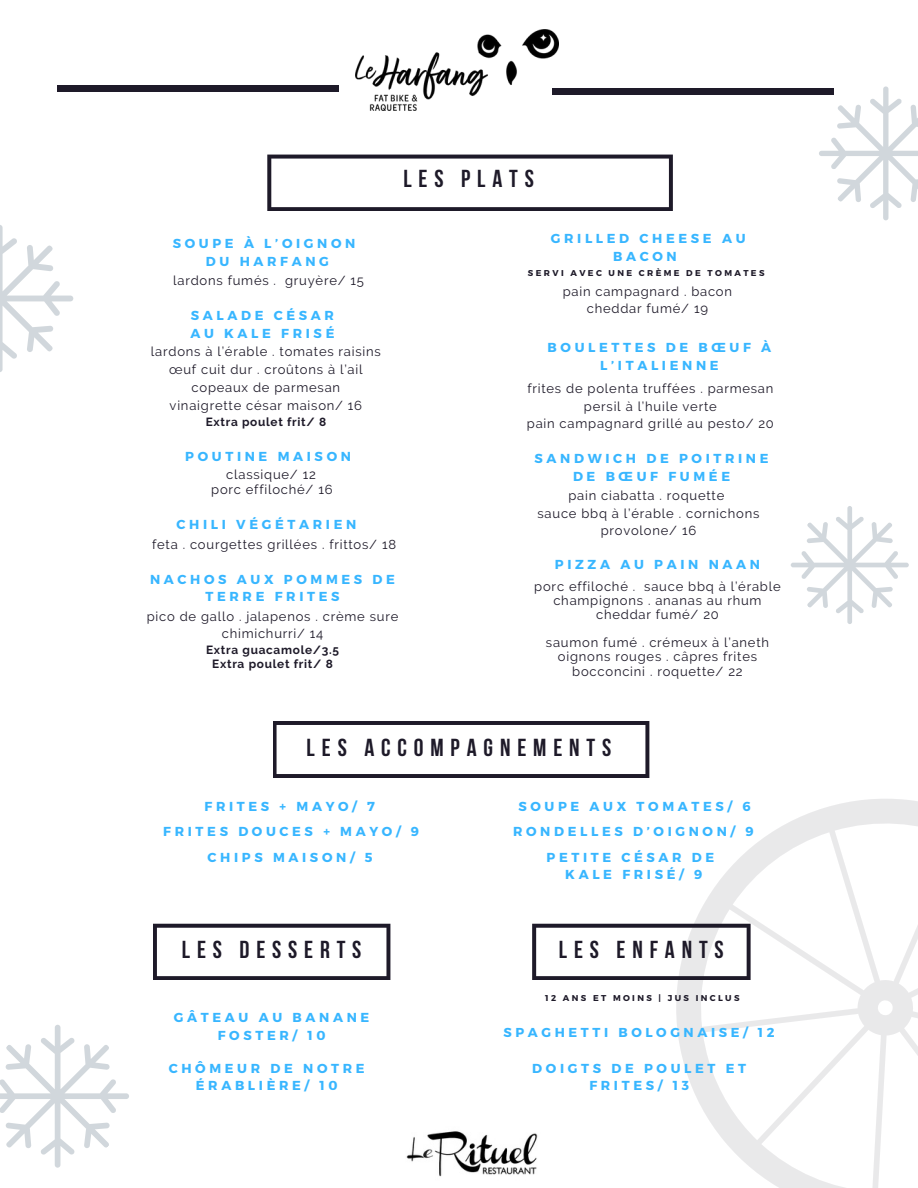
<style>
.page{position:relative;width:918px;height:1188px;background:#fff}
.page>*{position:absolute;margin:0;border:0;box-sizing:border-box;transform-origin:0 0}
.t1{font:700 24.45px "Bebas Neue";letter-spacing:.28em;color:#1e1a29}
.t2{font:13.05px/17.7px "Raleway";letter-spacing:.06em;color:#1e1a29;text-align:center}
.t3{font:700 13.05px/17.7px "Montserrat";letter-spacing:.28em;color:#38b6ff;text-align:center}
.t4{font:700 12.9px "Montserrat";letter-spacing:.28em;color:#38b6ff}
.t5{font:700 11.85px/14.9px "Raleway";letter-spacing:.06em;color:#1e1a29;text-align:center}
.t6{font:700 8.55px "Montserrat";letter-spacing:.28em;color:#1e1a29}
</style>
<div class="page">
<svg style="left:676px;top:799px;width:242px;height:389px"></svg>
<div style="left:57px;top:86px;width:281px;height:6px;background:#1e1a29"></div>
<div style="left:553px;top:89px;width:281px;height:6px;background:#1e1a29"></div>
<img style="left:355px;top:30px;width:203px;height:80px">
<svg style="left:0;top:225px;width:74px;height:147px"></svg>
<svg style="left:267px;top:155px;width:406px;height:56px"></svg>
<svg style="left:791px;top:506px;width:118px;height:118px"></svg>
<svg style="left:0;top:1024px;width:129px;height:144px"></svg>
<svg style="left:791px;top:86px;width:127px;height:135px"></svg>
<img style="left:406px;top:1131px;width:132px;height:46px">
<svg style="left:273px;top:721px;width:376px;height:57px"></svg>
<svg style="left:153px;top:924px;width:237px;height:56px"></svg>
<svg style="left:532px;top:924px;width:219px;height:56px"></svg>
<h1 class="t1" style="left:403px;top:169px;width:132px">LES PLATS</h1>
<p class="t3" style="left:173px;top:234px;width:184px">SOUPE À L’OIGNON<br>DU HARFANG</p>
<p class="t2" style="left:173px;top:272px;width:192px">lardons fumés . gruyère/ 15</p>
<p class="t3" style="left:190px;top:306px;width:145px;text-align:left">SALADE CÉSAR<br>AU KALE FRISÉ</p>
<p class="t2" style="left:151px;top:343px;width:231px">lardons à l’érable . tomates raisins œuf cuit dur . croûtons à l’ail copeaux de parmesan<br>vinaigrette césar maison/ 16</p>
<p class="t5" style="left:206px;top:415px;width:122px">Extra poulet frit/ 8</p>
<p class="t3" style="left:185px;top:447px;width:167px">POUTINE MAISON</p>
<p class="t2" style="left:211px;top:481px;width:123px">porc effiloché/ 16</p>
<p class="t2" style="left:226px;top:465px;width:91px">classique/ 12</p>
<p class="t3" style="left:177px;top:515px;width:181px">CHILI VÉGÉTARIEN</p>
<p class="t2" style="left:152px;top:535px;width:245px">feta . courgettes grillées . frittos/ 18</p>
<p class="t3" style="left:551px;top:229px;width:196px">GRILLED CHEESE AU<br>BACON</p>
<p class="t6" style="left:528px;top:267px;width:238px">SERVI AVEC UNE CRÈME DE TOMATES</p>
<p class="t2" style="left:563px;top:282px;width:171px">pain campagnard . bacon cheddar fumé/ 19</p>
<p class="t3" style="left:548px;top:338px;width:225px">BOULETTES DE BŒUF À<br>L’ITALIENNE</p>
<p class="t2" style="left:527px;top:379px;width:249px">frites de polenta truffées . parmesan persil à l’huile verte<br>pain campagnard grillé au pesto/ 20</p>
<p class="t3" style="left:535px;top:449px;width:236px">SANDWICH DE POITRINE<br>DE BŒUF FUMÉE</p>
<p class="t2" style="left:537px;top:487px;width:223px">pain ciabatta . roquette<br>sauce bbq à l’érable . cornichons provolone/ 16</p>
<p class="t3" style="left:150px;top:570px;width:246px">NACHOS AUX POMMES DE<br>TERRE FRITES</p>
<p class="t2" style="left:147px;top:608px;width:253px;line-height:16.8px">pico de gallo . jalapenos . crème sure chimichurri/ 14</p>
<p class="t5" style="left:206px;top:642px;width:135px">Extra guacamole/3.5<br>Extra poulet frit/ 8</p>
<p class="t3" style="left:555px;top:555px;width:207px">PIZZA AU PAIN NAAN</p>
<p class="t2" style="left:534px;top:579px;width:248px;line-height:14.1px">porc effiloché . sauce bbq à l’érable champignons . ananas au rhum cheddar fumé/ 20</p>
<p class="t2" style="left:546px;top:636px;width:225px;line-height:14.1px">saumon fumé . crémeux à l’aneth oignons rouges . câpres frites bocconcini . roquette/ 22</p>
<h1 class="t1" style="left:307px;top:737px;width:306px">LES ACCOMPAGNEMENTS</h1>
<p class="t3" style="left:163px;top:793px;width:257px;line-height:25.3px">FRITES + MAYO/ 7<br>FRITES DOUCES + MAYO/ 9<br>CHIPS MAISON/ 5</p>
<p class="t3" style="left:513px;top:793px;width:242px;line-height:25.3px">SOUPE AUX TOMATES/ 6<br>RONDELLES D’OIGNON/ 9<br>PETITE CÉSAR DE</p>
<p class="t3" style="left:565px;top:865px;width:138px">KALE FRISÉ/ 9</p>
<h1 class="t1" style="left:182px;top:940px;width:181px">LES DESSERTS</h1>
<p class="t3" style="left:174px;top:1008px;width:197px">GÂTEAU AU BANANE<br>FOSTER/ 10</p>
<p class="t3" style="left:169px;top:1058px;width:197px">CHÔMEUR DE NOTRE<br>ÉRABLIÈRE/ 10</p>
<h1 class="t1" style="left:559px;top:940px;width:166px">LES ENFANTS</h1>
<p class="t6" style="left:545px;top:992px;width:196px">12 ANS ET MOINS | JUS INCLUS</p>
<p class="t4" style="left:504px;top:1024px;width:273px">SPAGHETTI BOLOGNAISE/ 12</p>
<p class="t3" style="left:532px;top:1058px;width:215px">DOIGTS DE POULET ET<br>FRITES/ 13</p>
</div>
